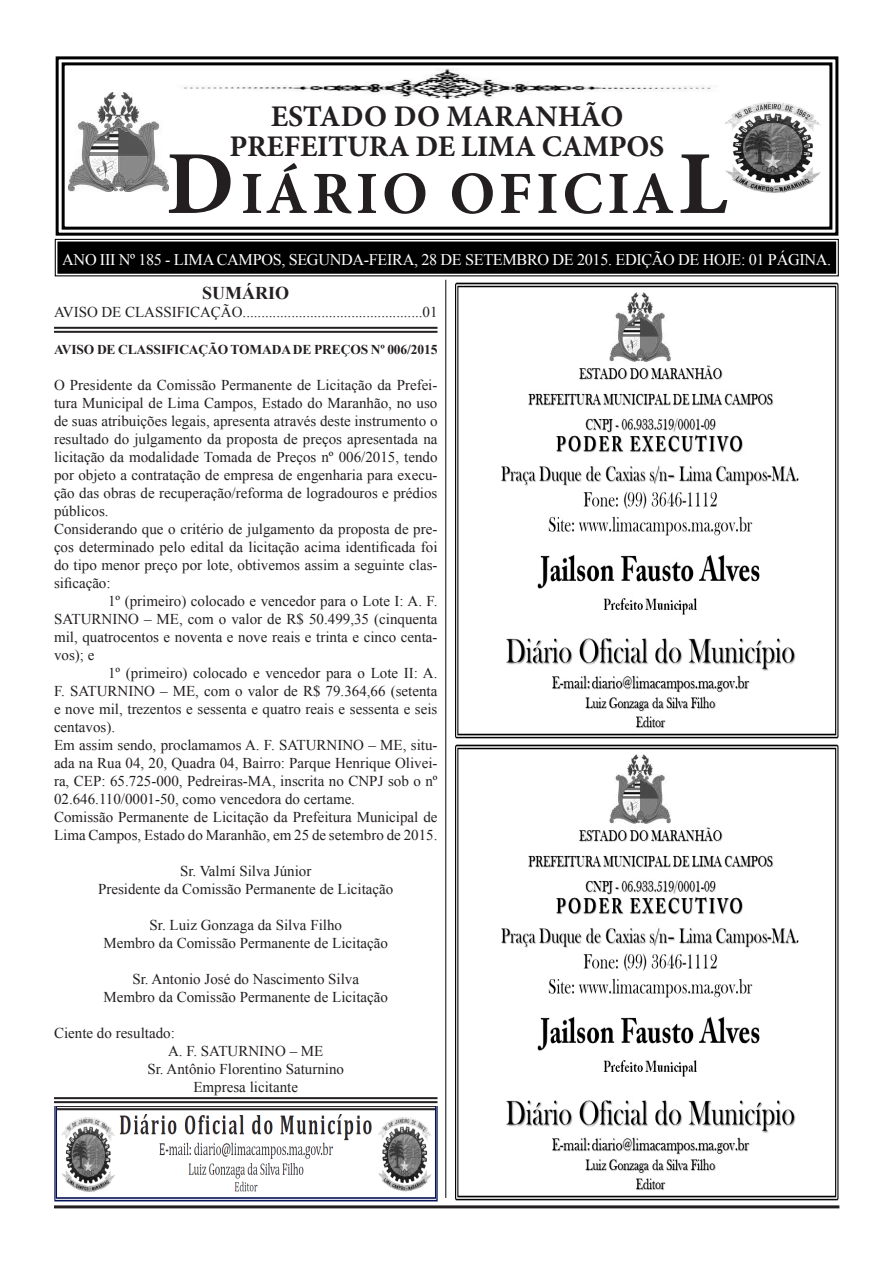
<style>
.page{position:relative;width:893px;height:1263px;background:#fff}
.page>*{position:absolute;margin:0;border:0;box-sizing:border-box;transform-origin:0 0}
.t1{font:700 60px "Minion Pro";letter-spacing:.06em;color:#231f20}
.t2{font:700 30px "Minion Pro";letter-spacing:-.01em;color:#231f20}
.t3{font:700 18px "Times New Roman";color:#231f20}
.t4{font:16.2px "Times New Roman";letter-spacing:-.02em;color:#fff}
.t5{font:15px/18px "Times New Roman";color:#231f20;text-align:justify}
.t6{font:700 13.5px "Times New Roman";letter-spacing:-.01em;color:#231f20}
.s1{font-size:90px}
</style>
<div class="page">
<svg style="left:55px;top:56px;width:784px;height:180px"></svg>
<div style="left:62px;top:62px;width:770px;height:168px;border:3px solid #000"></div>
<svg style="left:54px;top:238px;width:785px;height:39px;background:#242424"></svg>
<div style="left:57px;top:241px;width:779px;height:33px;border:2px solid #000"></div>
<div style="left:61px;top:245px;width:771px;height:25px;border:1px solid #000"></div>
<img style="left:717px;top:97px;width:108px;height:103px">
<hr style="left:54px;top:1205px;width:785px;height:3px;background:#231f20">
<img style="left:68px;top:93px;width:101px;height:98px">
<img style="left:170px;top:69px;width:552px;height:30px">
<hr style="left:54px;top:327px;width:383px;height:2px;background:#231f20">
<hr style="left:54px;top:331px;width:383px;height:2px;background:#231f20">
<hr style="left:445px;top:280px;width:1px;height:918px;background:#231f20">
<hr style="left:54px;top:1097px;width:383px;height:2px;background:#231f20">
<hr style="left:54px;top:1101px;width:383px;height:2px;background:#231f20">
<img style="left:54px;top:1106px;width:383px;height:95px">
<img style="left:455px;top:283px;width:384px;height:456px">
<img style="left:455px;top:744px;width:384px;height:456px">
<p class="t2" style="left:271px;top:95px;width:354px">ESTADO DO MARANHÃO</p>
<p class="t2" style="left:230px;top:125px;width:436px">PREFEITURA DE LIMA CAMPOS</p>
<p class="t1" style="left:166px;top:151px;width:563px"><span class="s1">D</span>IÁRIO OFICIA<span class="s1">L</span></p>
<p class="t4" style="left:62px;top:249px;width:770px">ANO III Nº 185 - LIMA CAMPOS, SEGUNDA-FEIRA, 28 DE SETEMBRO DE 2015. EDIÇÃO DE HOJE: 01 PÁGINA.</p>
<p class="t3" style="left:202px;top:280px;width:88px">SUMÁRIO</p>
<p class="t5" style="left:54px;top:302px;width:385px">AVISO DE CLASSIFICAÇÃO................................................01</p>
<p class="t6" style="left:54px;top:340px;width:385px">AVISO DE CLASSIFICAÇÃO TOMADA DE PREÇOS Nº 006/2015</p>
<p class="t5" style="left:54px;top:375px;width:385px">O Presidente da Comissão Permanente de Licitação da Prefei&shy;tura Municipal de Lima Campos, Estado do Maranhão, no uso de suas atribuições legais, apresenta através deste instrumento o resultado do julgamento da proposta de preços apresentada na licitação da modalidade Tomada de Preços nº 006/2015, tendo por objeto a contratação de empresa de engenharia para execu&shy;ção das obras de recuperação/reforma de logradouros e prédios públicos.</p>
<p class="t5" style="left:54px;top:519px;width:385px">Considerando que o critério de julgamento da proposta de pre&shy;ços determinado pelo edital da licitação acima identificada foi do tipo menor preço por lote, obtivemos assim a seguinte clas&shy;sificação:</p>
<p class="t5" style="left:54px;top:591px;width:385px;text-indent:54px">1º (primeiro) colocado e vencedor para o Lote I: A. F.<br>SATURNINO – ME, com o valor de R$ 50.499,35 (cinquenta mil, quatrocentos e noventa e nove reais e trinta e cinco centa&shy;vos); e</p>
<p class="t5" style="left:54px;top:663px;width:385px;text-indent:54px">1º (primeiro) colocado e vencedor para o Lote II: A.<br>F. SATURNINO – ME, com o valor de R$ 79.364,66 (setenta e nove mil, trezentos e sessenta e quatro reais e sessenta e seis centavos).</p>
<p class="t5" style="left:54px;top:735px;width:385px">Em assim sendo, proclamamos A. F. SATURNINO – ME, situ&shy;ada na Rua 04, 20, Quadra 04, Bairro: Parque Henrique Olivei&shy;ra, CEP: 65.725-000, Pedreiras-MA, inscrita no CNPJ sob o nº 02.646.110/0001-50, como vencedora do certame.</p>
<p class="t5" style="left:54px;top:807px;width:385px">Comissão Permanente de Licitação da Prefeitura Municipal de<br>Lima Campos, Estado do Maranhão, em 25 de setembro de 2015.</p>
<p class="t5" style="left:180px;top:861px;width:133px">Sr. Valmí Silva Júnior</p>
<p class="t5" style="left:98px;top:879px;width:297px">Presidente da Comissão Permanente de Licitação</p>
<p class="t5" style="left:149px;top:915px;width:194px">Sr. Luiz Gonzaga da Silva Filho</p>
<p class="t5" style="left:103px;top:933px;width:286px">Membro da Comissão Permanente de Licitação</p>
<p class="t5" style="left:132px;top:969px;width:228px">Sr. Antonio José do Nascimento Silva</p>
<p class="t5" style="left:103px;top:987px;width:286px">Membro da Comissão Permanente de Licitação</p>
<p class="t5" style="left:54px;top:1023px;width:122px">Ciente do resultado:</p>
<p class="t5" style="left:168px;top:1041px;width:157px">A. F. SATURNINO – ME</p>
<p class="t5" style="left:147px;top:1059px;width:198px">Sr. Antônio Florentino Saturnino</p>
<p class="t5" style="left:193px;top:1077px;width:106px">Empresa licitante</p>
</div>
